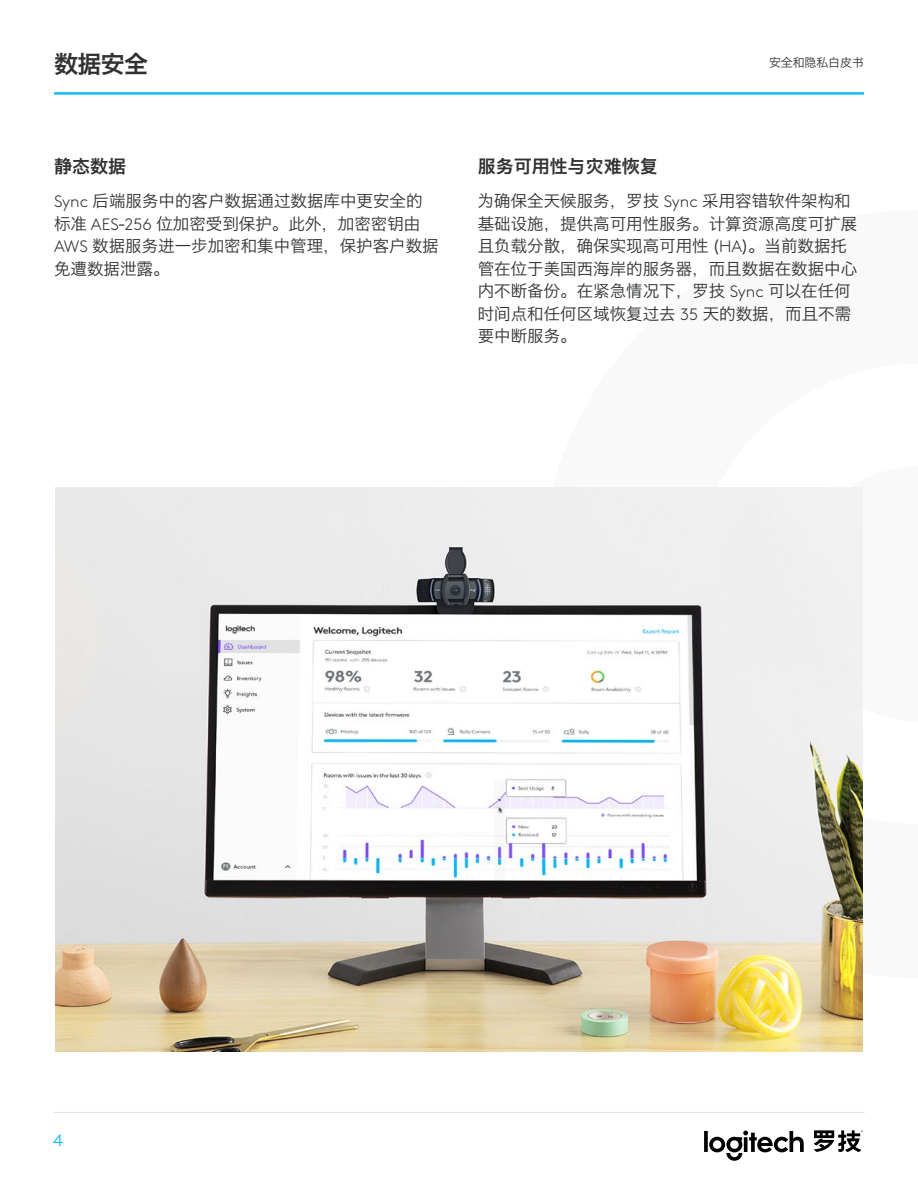
<style>
.page{position:relative;width:918px;height:1188px;background:#fff}
.page>*{position:absolute;margin:0;border:0;box-sizing:border-box;transform-origin:0 0}
.t1{font:24px "Hiragino Sans GB W6";color:#2f3132}
.t2{font:18px "Hiragino Sans GB W6";color:#2f3132}
.t3{font:16.5px/22.5px "Hiragino Sans GB W3";color:#2f3132}
.t4{font:15px "Hiragino Sans GB W3";color:#00b8fc}
.t5{font:12px "Hiragino Sans GB W3";letter-spacing:-.015em;color:#2f3132}
.s1{font-family:"Brown Pro";font-weight:300}
</style>
<div class="page">
<hr style="left:53px;top:1112px;width:812px;height:1px;background:#e1e2e3">
<svg style="left:704px;top:1131px;width:100px;height:30px"></svg>
<svg style="left:814px;top:1130px;width:49px;height:22px"></svg>
<hr style="left:54px;top:92px;width:810px;height:2px;background:#00b8fc">
<hr style="left:54px;top:93px;width:810px;height:2px;background:#00b8fc">
<img style="left:56px;top:488px;width:806px;height:563px">
<h1 class="t1" style="left:54px;top:48px;width:96px">数据安全</h1>
<p class="t5" style="left:769px;top:55px;width:96px">安全和隐私白皮书</p>
<p class="t2" style="left:54px;top:154px;width:73px">静态数据</p>
<p class="t3" style="left:54px;top:189px;width:386px"><span class="s1">Sync</span> 后端服务中的客户数据通过数据库中更安全的标准 <span class="s1">AES</span>-<span class="s1">256</span> 位加密受到保护。此外，加密密钥由<br><span class="s1">AWS</span> 数据服务进一步加密和集中管理，保护客户数据免遭数据泄露。</p>
<p class="t2" style="left:478px;top:154px;width:181px">服务可用性与灾难恢复</p>
<p class="t3" style="left:478px;top:189px;width:381px">为确保全天候服务，罗技 <span class="s1">Sync</span> 采用容错软件架构和基础设施，提供高可用性服务。计算资源高度可扩展且负载分散，确保实现高可用性 (<span class="s1">HA</span>)。当前数据托管在位于美国西海岸的服务器，而且数据在数据中心内不断备份。在紧急情况下，罗技 <span class="s1">Sync</span> 可以在任何时间点和任何区域恢复过去 <span class="s1">35</span> 天的数据，而且不需要中断服务。</p>
<p class="t4" style="left:53px;top:1131px;width:11px">4</p>
</div>
